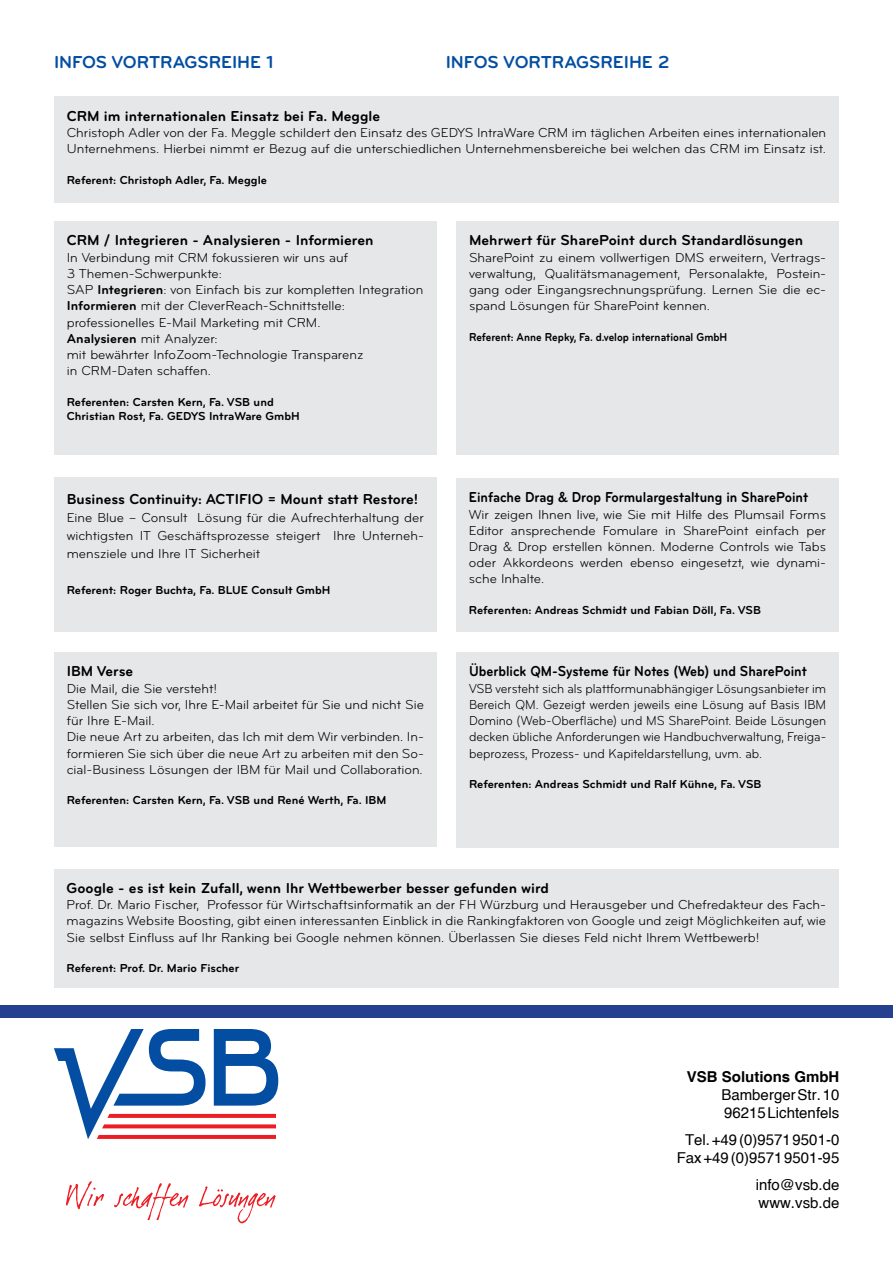
<style>
.page{position:relative;width:893px;height:1263px;background:#fff}
.page>*{position:absolute;margin:0;border:0;box-sizing:border-box;transform-origin:0 0}
.t1{font:700 18px "Bryant LG";color:#034ea2}
.t2{font:700 15px "Bryant LG";color:#000}
.t3{font:15px/18px "Helvetica";color:#000}
.t4{font:700 15px "Bryant LG";color:#000;scale:.9 1}
.t5{font:700 15px "Helvetica";color:#000}
.t6{font:13.5px/16.2px "Bryant LG";color:#000;text-align:justify}
.t7{font:13.5px/16.2px "Bryant LG";color:#000;text-align:justify;scale:.93 1}
.t8{font:700 12px/14.4px "Bryant LG";color:#000}
.t9{font:700 12px "Bryant LG";color:#000;scale:.9 1}
.s1{font-weight:700}
</style>
<div class="page">
<svg style="left:66px;top:1181px;width:38px;height:28px"></svg>
<svg style="left:114px;top:1183px;width:75px;height:37px"></svg>
<svg style="left:199px;top:1186px;width:77px;height:37px"></svg>
<svg style="left:54px;top:1029px;width:224px;height:110px"></svg>
<div style="left:0;top:1005px;width:893px;height:12px;background:#25408f"></div>
<div style="left:54px;top:97px;width:785px;height:106px;background:#e6e7e8"></div>
<div style="left:54px;top:221px;width:383px;height:234px;background:#e6e7e8"></div>
<div style="left:456px;top:221px;width:383px;height:234px;background:#e6e7e8"></div>
<div style="left:54px;top:477px;width:383px;height:154px;background:#e6e7e8"></div>
<div style="left:456px;top:478px;width:383px;height:153px;background:#e6e7e8"></div>
<div style="left:54px;top:652px;width:383px;height:195px;background:#e6e7e8"></div>
<div style="left:456px;top:652px;width:383px;height:196px;background:#e6e7e8"></div>
<div style="left:54px;top:869px;width:785px;height:119px;background:#e6e7e8"></div>
<h1 class="t1" style="left:54px;top:50px;width:221px">INFOS VORTRAGSREIHE 1</h1>
<h1 class="t1" style="left:446px;top:50px;width:225px">INFOS VORTRAGSREIHE 2</h1>
<p class="t2" style="left:67px;top:106px;width:315px">CRM im internationalen Einsatz bei Fa. Meggle</p>
<p class="t6" style="left:67px;top:124px;width:761px">Christoph Adler von der Fa. Meggle schildert den Einsatz des GEDYS IntraWare CRM im täglichen Arbeiten eines internationalen<br>Unternehmens. Hierbei nimmt er Bezug auf die unterschiedlichen Unternehmensbereiche bei welchen das CRM im Einsatz ist.</p>
<p class="t8" style="left:67px;top:172px;width:202px">Referent: Christoph Adler, Fa. Meggle</p>
<p class="t2" style="left:67px;top:231px;width:308px">CRM / Integrieren - Analysieren - Informieren</p>
<p class="t6" style="left:67px;top:249px;width:358px;text-align:left">In Verbindung mit CRM fokussieren wir uns auf<br>3 Themen-Schwerpunkte:<br>SAP <span class="s1">Integrieren</span>: von Einfach bis zur kompletten Integration <span class="s1">Informieren</span> mit der CleverReach-Schnittstelle: professionelles E-Mail Marketing mit CRM.<br><span class="s1">Analysieren</span> mit Analyzer:<br>mit bewährter InfoZoom-Technologie Transparenz<br>in CRM-Daten schaffen.</p>
<p class="t8" style="left:67px;top:394px;width:235px">Referenten: Carsten Kern, Fa. VSB und<br>Christian Rost, Fa. GEDYS IntraWare GmbH</p>
<p class="t2" style="left:67px;top:489px;width:353px">Business Continuity: ACTIFIO = Mount statt Restore!</p>
<p class="t6" style="left:67px;top:508px;width:359px;line-height:18px">Eine Blue – Consult Lösung für die Aufrechterhaltung der wichtigsten IT Geschäftsprozesse steigert Ihre Unterneh&shy;mensziele und Ihre IT Sicherheit</p>
<p class="t8" style="left:67px;top:582px;width:265px">Referent: Roger Buchta, Fa. BLUE Consult GmbH</p>
<p class="t2" style="left:67px;top:662px;width:68px">IBM Verse</p>
<p class="t6" style="left:67px;top:680px;width:359px;text-align:left">Die Mail, die Sie versteht!<br>Stellen Sie sich vor, Ihre E-Mail arbeitet für Sie und nicht Sie für Ihre E-Mail.<br>Die neue Art zu arbeiten, das Ich mit dem Wir verbinden. In&shy;formieren Sie sich über die neue Art zu arbeiten mit den So&shy;cial-Business Lösungen der IBM für Mail und Collaboration.</p>
<p class="t8" style="left:67px;top:793px;width:321px">Referenten: Carsten Kern, Fa. VSB und René Werth, Fa. IBM</p>
<p class="t2" style="left:469px;top:231px;width:336px">Mehrwert für SharePoint durch Standardlösungen</p>
<p class="t6" style="left:469px;top:249px;width:359px">SharePoint zu einem vollwertigen DMS erweitern, Vertrags&shy;verwaltung, Qualitätsmanagement, Personalakte, Postein&shy;gang oder Eingangsrechnungsprüfung. Lernen Sie die ec&shy;spand Lösungen für SharePoint kennen.</p>
<p class="t9" style="left:469px;top:329px;width:289px">Referent: Anne Repky, Fa. d.velop international GmbH</p>
<p class="t4" style="left:469px;top:488px;width:378px">Einfache Drag &amp; Drop Formulargestaltung in SharePoint</p>
<p class="t6" style="left:469px;top:506px;width:359px">Wir zeigen Ihnen live, wie Sie mit Hilfe des Plumsail Forms Editor ansprechende Fomulare in SharePoint einfach per Drag &amp; Drop erstellen können. Moderne Controls wie Tabs oder Akkordeons werden ebenso eingesetzt, wie dynami&shy;sche Inhalte.</p>
<p class="t8" style="left:469px;top:603px;width:294px">Referenten: Andreas Schmidt und Fabian Döll, Fa. VSB</p>
<p class="t4" style="left:469px;top:662px;width:377px">Überblick QM-Systeme für Notes (Web) und SharePoint</p>
<p class="t7" style="left:469px;top:680px;width:386px">VSB versteht sich als plattformunabhängiger Lösungsanbieter im Bereich QM. Gezeigt werden jeweils eine Lösung auf Basis IBM Domino (Web-Oberfläche) und MS SharePoint. Beide Lösungen decken übliche Anforderungen wie Handbuchverwaltung, Freiga&shy;beprozess, Prozess- und Kapiteldarstellung, uvm. ab.</p>
<p class="t8" style="left:469px;top:777px;width:294px">Referenten: Andreas Schmidt und Ralf Kühne, Fa. VSB</p>
<p class="t2" style="left:67px;top:879px;width:484px">Google - es ist kein Zufall, wenn Ihr Wettbewerber besser gefunden wird</p>
<p class="t6" style="left:67px;top:897px;width:761px">Prof. Dr. Mario Fischer, Professor für Wirtschaftsinformatik an der FH Würzburg und Herausgeber und Chefredakteur des Fach&shy;magazins Website Boosting, gibt einen interessanten Einblick in die Rankingfaktoren von Google und zeigt Möglichkeiten auf, wie Sie selbst Einfluss auf Ihr Ranking bei Google nehmen können. Überlassen Sie dieses Feld nicht Ihrem Wettbewerb!</p>
<p class="t8" style="left:67px;top:961px;width:174px">Referent: Prof. Dr. Mario Fischer</p>
<p class="t5" style="left:687px;top:1067px;width:154px">VSB Solutions GmbH</p>
<p class="t3" style="left:721px;top:1085px;width:119px">Bamberger Str. 10<br>96215 Lichtenfels</p>
<p class="t3" style="left:677px;top:1130px;width:164px;text-align:center">Tel. +49 (0)9571 9501-0<br>Fax +49 (0)9571 9501-95</p>
<p class="t3" style="left:756px;top:1175px;width:85px">info@vsb.de www.vsb.de</p>
</div>
